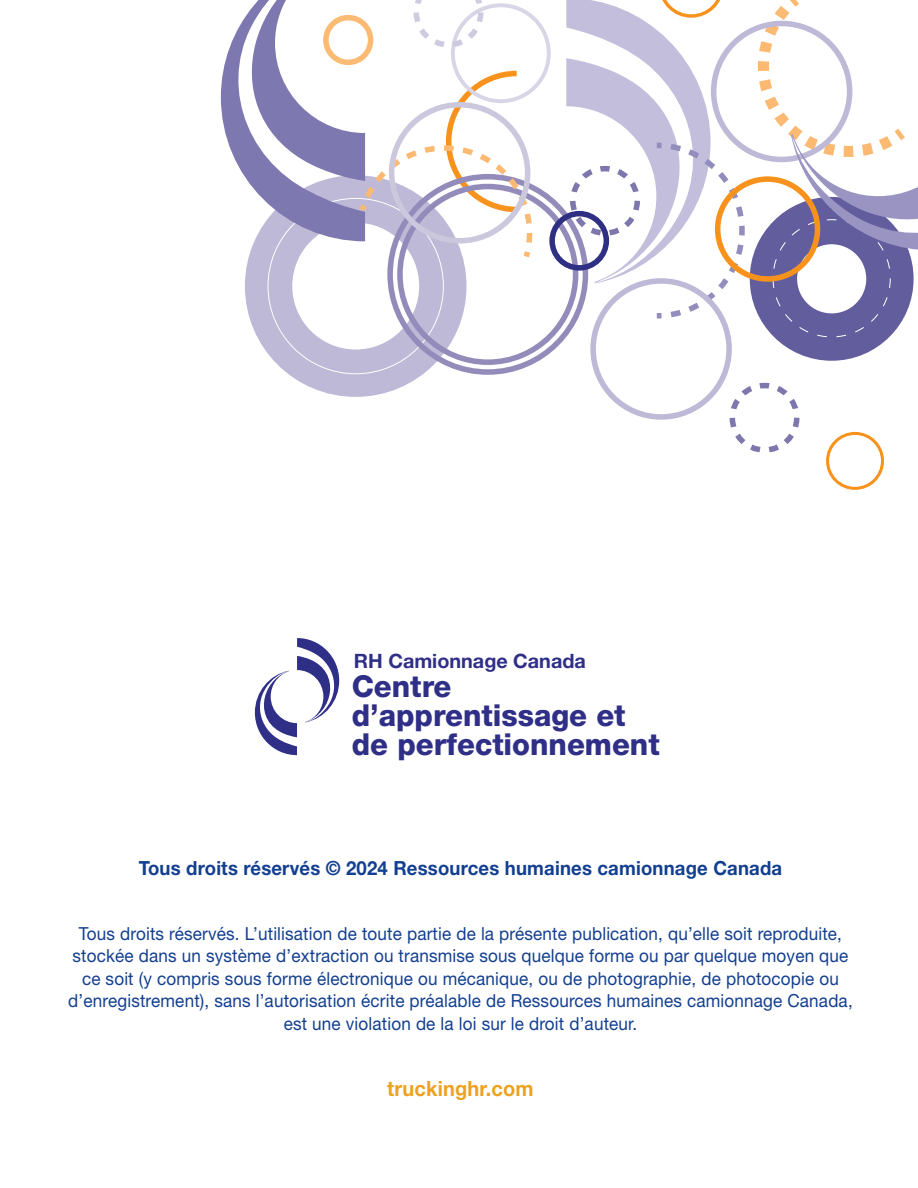
<style>
.page{position:relative;width:918px;height:1188px;background:#fff}
.page>*{position:absolute;margin:0;border:0;box-sizing:border-box;transform-origin:0 0}
.t1{font:800 30.3px/29.1px "Helvetica Neue LT Std";color:#2f2f88}
.t2{font:700 21px "Helvetica Neue LT Std";letter-spacing:.01em;color:#eca220;scale:.95 1}
.t3{font:700 19.8px "Helvetica Neue LT Std";color:#2f2f88}
.t4{font:700 19.5px "Helvetica Neue LT Std";letter-spacing:.01em;color:#133f90;scale:.95 1}
.t5{font:18px/22.5px "Helvetica Neue LT Std";letter-spacing:.01em;color:#133f90;text-align:center;scale:.95 1}
</style>
<div class="page">
<div style="left:245px;top:175px;width:222px;height:222px;border:47px solid #bdb9d6;border-radius:50%"></div>
<div style="left:549px;top:211px;width:60px;height:60px;border:6px solid #2f2f83;border-radius:50%"></div>
<div style="left:750px;top:197px;width:164px;height:164px;border:47px solid #625d9d;border-radius:50%"></div>
<div style="left:590px;top:278px;width:142px;height:142px;border:6px solid #bdb9d6;border-radius:50%"></div>
<div style="left:826px;top:432px;width:58px;height:58px;border:3px solid #f7931d;border-radius:50%"></div>
<svg style="left:566px;top:0;width:352px;height:321px"></svg>
<div style="left:730px;top:383px;width:70px;height:70px;border:6px dashed #7e77ad;border-radius:50%"></div>
<svg style="left:221px;top:0;width:314px;height:263px"></svg>
<svg style="left:255px;top:638px;width:85px;height:117px"></svg>
<p class="t3" style="left:354px;top:654px;width:233px">RH Camionnage Canada</p>
<h1 class="t1" style="left:352px;top:674px;width:310px">Centre d’apprentissage et de perfectionnement</h1>
<p class="t4" style="left:139px;top:861px;width:679px">Tous droits réservés © 2024 Ressources humaines camionnage Canada</p>
<p class="t5" style="left:68px;top:924px;width:827px">Tous droits réservés. L’utilisation de toute partie de la présente publication, qu’elle soit reproduite, stockée dans un système d’extraction ou transmise sous quelque forme ou par quelque moyen que ce soit (y compris sous forme électronique ou mécanique, ou de photographie, de photocopie ou d’enregistrement), sans l’autorisation écrite préalable de Ressources humaines camionnage Canada, est une violation de la loi sur le droit d’auteur.</p>
<p class="t2" style="left:387px;top:1081px;width:155px">truckinghr.com</p>
</div>
